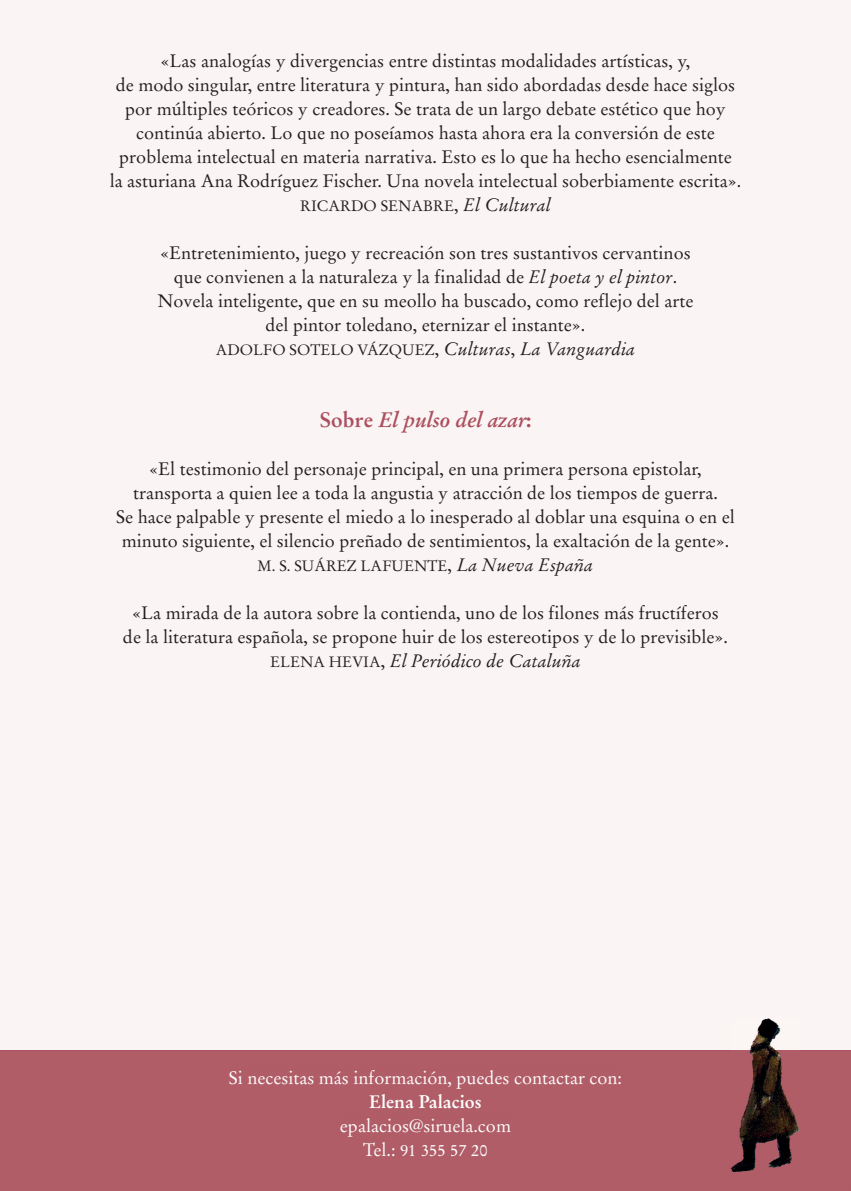
<style>
.page{position:relative;width:851px;height:1191px;background:#fff}
.page>*{position:absolute;margin:0;border:0;box-sizing:border-box;transform-origin:0 0}
.t1{font:italic 700 21px "Stempel Garamond LT Std";color:#ac4f5e}
.t2{font:18px/24px "Stempel Garamond LT Std";color:#231f20;text-align:center}
.t3{font:18px "Stempel Garamond LT Std";color:#fdfcfd}
.t4{font:700 18px "Stempel Garamond LT Std";color:#fdfcfd}
.t5{font:16.5px "Stempel Garamond LT Std";color:#fdfcfd}
.t6{font:15px "Stempel Garamond LT Std";color:#231f20}
.s1{font-size:18px}
.s2{font-style:italic;font-size:18px}
.s3{font-style:italic}
.s4{font-size:15px}
.s5{font-style:normal}
</style>
<div class="page">
<div style="left:0;top:0;width:850px;height:1191px;background:#faf5f4"></div>
<div style="left:0;top:1050px;width:850px;height:141px;background:#b15d67"></div>
<div style="left:229px;top:1069px;width:392px;height:19px;background:#b15d67"></div>
<div style="left:370px;top:1093px;width:111px;height:15px;background:#b15d67"></div>
<div style="left:341px;top:1117px;width:170px;height:19px;background:#b15d67"></div>
<div style="left:363px;top:1141px;width:32px;height:15px;background:#b15d67"></div>
<div style="left:400px;top:1144px;width:14px;height:12px;background:#b15d67"></div>
<div style="left:421px;top:1144px;width:23px;height:12px;background:#b15d67"></div>
<div style="left:451px;top:1145px;width:15px;height:11px;background:#b15d67"></div>
<div style="left:471px;top:1144px;width:16px;height:12px;background:#b15d67"></div>
<img style="left:730px;top:1018px;width:69px;height:153px">
<p class="t2" style="left:110px;top:49px;width:633px">«Las analogías y divergencias entre distintas modalidades artísticas, y,<br>de modo singular, entre literatura y pintura, han sido abordadas desde hace siglos por múltiples teóricos y creadores. Se trata de un largo debate estético que hoy continúa abierto. Lo que no poseíamos hasta ahora era la conversión de este problema intelectual en materia narrativa. Esto es lo que ha hecho esencialmente<br>la asturiana Ana Rodríguez Fischer. Una novela intelectual soberbiamente escrita».</p>
<p class="t6" style="left:300px;top:197px;width:252px">RICARDO SENABRE<span class="s1">,</span> <span class="s2">El Cultural</span></p>
<p class="t2" style="left:157px;top:241px;width:537px">«Entretenimiento, juego y recreación son tres sustantivos cervantinos que convienen a la naturaleza y la finalidad de <span class="s3">El poeta y el pintor</span>.<br>Novela inteligente, que en su meollo ha buscado, como reflejo del arte del pintor toledano, eternizar el instante».<br><span class="s4">ADOLFO SOTELO VÁZQUEZ</span>, <span class="s3">Culturas</span>, <span class="s3">La Vanguardia</span></p>
<p class="t1" style="left:319px;top:407px;width:213px"><span class="s5">Sobre</span> El pulso del azar<span class="s5">:</span></p>
<p class="t2" style="left:116px;top:457px;width:620px">«El testimonio del personaje principal, en una primera persona epistolar, transporta a quien lee a toda la angustia y atracción de los tiempos de guerra.<br>Se hace palpable y presente el miedo a lo inesperado al doblar una esquina o en el minuto siguiente, el silencio preñado de sentimientos, la exaltación de la gente».</p>
<p class="t6" style="left:257px;top:557px;width:337px">M. S. SUÁREZ LAFUENTE<span class="s1">,</span> <span class="s2">La Nueva España</span></p>
<p class="t2" style="left:123px;top:601px;width:606px">«La mirada de la autora sobre la contienda, uno de los filones más fructíferos de la literatura española, se propone huir de los estereotipos y de lo previsible».<br><span class="s4">ELENA HEVIA</span>, <span class="s3">El Periódico de Cataluña</span></p>
<p class="t3" style="left:229px;top:1066px;width:394px">Si necesitas más información, puedes contactar con:</p>
<p class="t4" style="left:369px;top:1090px;width:114px">Elena Palacios</p>
<p class="t3" style="left:340px;top:1114px;width:172px">epalacios@siruela.com</p>
<p class="t5" style="left:363px;top:1140px;width:126px"><span class="s1">Tel.:</span> 91 355 57 20</p>
</div>
